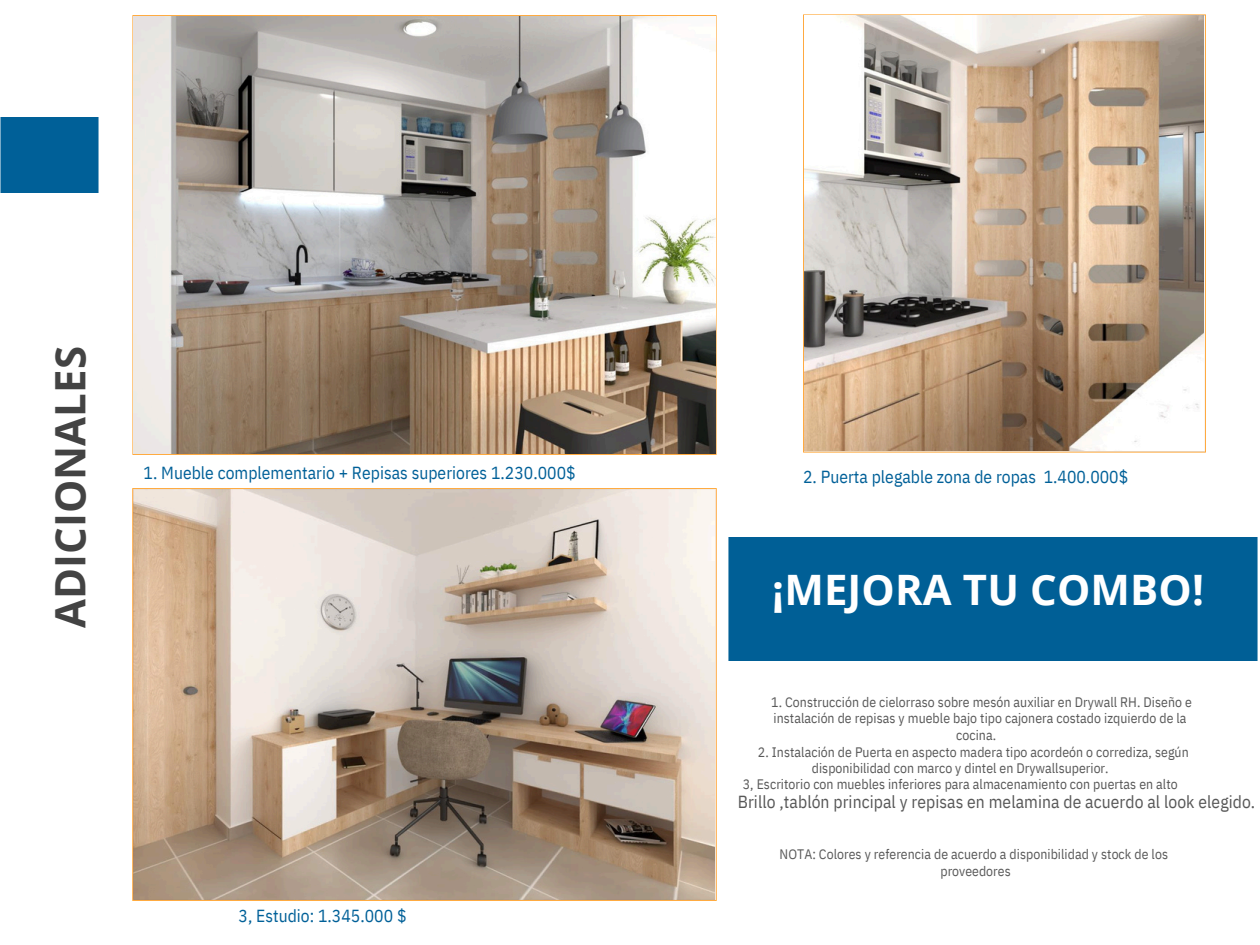
<style>
.page{position:relative;width:1260px;height:945px;background:#fff}
.page>*{position:absolute;margin:0;border:0;box-sizing:border-box;transform-origin:0 0}
.t1{font:700 42px "Open Sans";letter-spacing:.005em;color:#434343}
.t2{font:700 41.88px "Open Sans";letter-spacing:.005em;color:#fff}
.t3{font:17.5px "IBM Plex Sans Cond";letter-spacing:.005em;color:#006098}
.t4{font:17.5px "IBM Plex Sans Cond";letter-spacing:.005em;color:#585858}
.t5{font:13.75px/16px "IBM Plex Sans Cond";letter-spacing:.005em;color:#595959}
.t6{font:13.75px "IBM Plex Sans Cond";letter-spacing:.005em;color:#585858}
.s1{color:#595959}
</style>
<div class="page">
<div style="left:0;top:118px;width:98px;height:75px;background:#006098"></div>
<div style="left:729px;top:538px;width:529px;height:122px;background:#005f96"></div>
<img style="left:133px;top:16px;width:583px;height:437px">
<img style="left:804px;top:15px;width:400px;height:436px">
<img style="left:132px;top:488px;width:584px;height:413px">
<h1 class="t1" style="left:41px;top:628px;width:284px;rotate:-90deg">ADICIONALES</h1>
<h2 class="t3" style="left:144px;top:461px;width:434px">1. Mueble complementario + Repisas superiores 1.230.000$</h2>
<h2 class="t3" style="left:803px;top:465px;width:327px">2. Puerta plegable zona de ropas 1.400.000$</h2>
<h1 class="t2" style="left:772px;top:560px;width:433px">¡MEJORA TU COMBO!</h1>
<h2 class="t3" style="left:239px;top:904px;width:169px">3, Estudio: 1.345.000 $</h2>
<p class="t5" style="left:771px;top:694px;width:422px">1. Construcción de cielorraso sobre mesón auxiliar en Drywall RH. Diseño e instalación de repisas y mueble bajo tipo cajonera costado izquierdo de la</p>
<p class="t5" style="left:956px;top:726px;width:41px">cocina.</p>
<p class="t5" style="left:758px;top:744px;width:432px">2. Instalación de Puerta en aspecto madera tipo acordeón o corrediza, según</p>
<p class="t5" style="left:812px;top:760px;width:298px">disponibilidad con marco y dintel en Drywallsuperior.</p>
<p class="t6" style="left:743px;top:775px;width:437px"><span class="s1">3,</span> Escritorio con muebles inferiores para almacenamiento con puertas en alto</p>
<p class="t4" style="left:738px;top:790px;width:519px">Brillo ,tablón principal y repisas en melamina de acuerdo al look elegido.</p>
<p class="t5" style="left:780px;top:846px;width:390px">NOTA: Colores y referencia de acuerdo a disponibilidad y stock de los</p>
<p class="t5" style="left:940px;top:863px;width:72px">proveedores</p>
</div>
